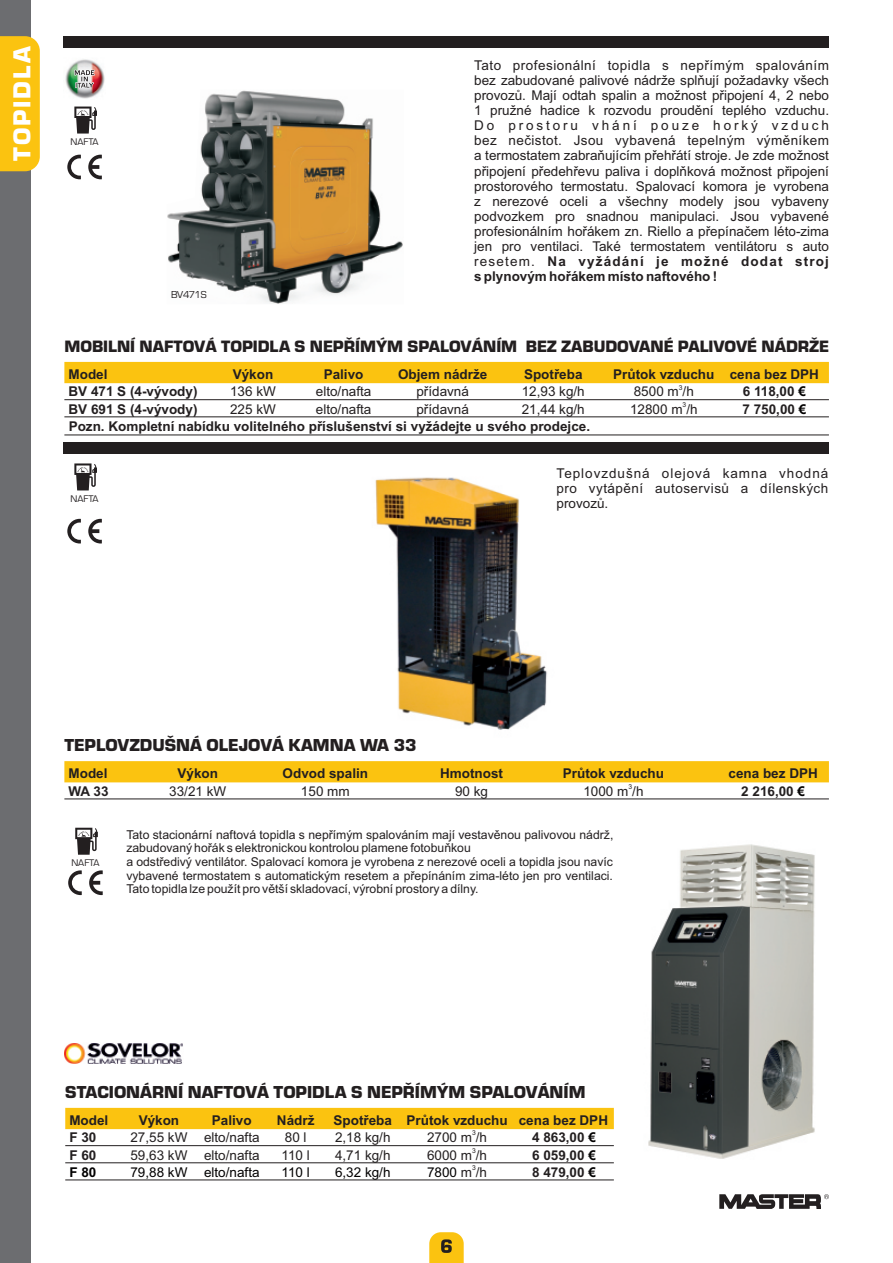
<style>
.page{position:relative;width:893px;height:1263px;background:#fff}
.page>*{position:absolute;margin:0;border:0;box-sizing:border-box;transform-origin:0 0}
.t1{font:900 25.5px "Eurostar";letter-spacing:.075em;color:#fff}
.t2{font:900 18px "Eurostar";color:#231f20}
.t3{font:900 17.1px "Eurostar";color:#231f20}
.t4{font:13.5px/15.1px "Arial";color:#231f20;text-align:justify}
.t5{font:700 13.5px "Arial";color:#231f20}
.t6{font:13.5px/15.1px "Arial";letter-spacing:.035em;color:#231f20}
.t7{font:13.5px "Arial";color:#020000}
.t8{font:13.5px "Arial";letter-spacing:.07em;color:#231f20}
.t9{font:700 13.5px "Arial";color:#020000}
.t10{font:12.15px/13.6px "Arial";color:#231f20}
.t11{font:10.5px "Eurostar";letter-spacing:-.025em;color:#231f20}
.t12{font:9.9px "Eurostar";letter-spacing:-.005em;color:#231f20}
.t13{font:6.75px "Arial";color:#231f20}
.s1{font-weight:700}
.s2{color:#020000}
.s3{color:#231f20}
</style>
<div class="page">
<img style="left:167px;top:90px;width:236px;height:214px">
<img style="left:375px;top:477px;width:172px;height:253px">
<div style="left:64px;top:362px;width:765px;height:21px;background:#fbc310"></div>
<div style="left:64px;top:442px;width:765px;height:11px;background:#231f20"></div>
<hr style="left:64px;top:399px;width:765px;height:1px;background:#231f20">
<hr style="left:64px;top:417px;width:765px;height:1px;background:#231f20">
<svg style="left:67px;top:155px;width:14px;height:24px"></svg>
<svg style="left:88px;top:155px;width:14px;height:24px"></svg>
<img style="left:65px;top:59px;width:40px;height:40px">
<svg style="left:74px;top:68px;width:21px;height:21px"></svg>
<svg style="left:74px;top:107px;width:23px;height:27px"></svg>
<svg style="left:67px;top:519px;width:14px;height:24px"></svg>
<svg style="left:88px;top:519px;width:14px;height:24px"></svg>
<svg style="left:74px;top:463px;width:23px;height:27px"></svg>
<div style="left:64px;top:761px;width:765px;height:21px;background:#fbc310"></div>
<hr style="left:64px;top:799px;width:765px;height:1px;background:#231f20">
<div style="left:64px;top:36px;width:765px;height:12px;background:#231f20"></div>
<svg style="left:429px;top:1232px;width:35px;height:31px"></svg>
<svg style="left:719px;top:1194px;width:110px;height:15px"></svg>
<div style="left:0;top:0;width:31px;height:1263px;background:#6c6d70"></div>
<div style="left:0;top:36px;width:40px;height:135px;background:#fbc310"></div>
<hr style="left:64px;top:435px;width:765px;height:1px;background:#231f20">
<svg style="left:68px;top:870px;width:14px;height:25px"></svg>
<svg style="left:89px;top:870px;width:14px;height:25px"></svg>
<svg style="left:75px;top:828px;width:23px;height:27px"></svg>
<div style="left:65px;top:1108px;width:549px;height:21px;background:#fbc310"></div>
<hr style="left:65px;top:1145px;width:549px;height:1px;background:#231f20">
<hr style="left:65px;top:1162px;width:549px;height:1px;background:#231f20">
<img style="left:648px;top:844px;width:167px;height:315px">
<img style="left:64px;top:1043px;width:119px;height:20px">
<hr style="left:65px;top:1180px;width:549px;height:1px;background:#231f20">
<h1 class="t1" style="left:11px;top:161px;width:117px;rotate:-90deg">TOPIDLA</h1>
<p class="t12" style="left:71px;top:137px;width:30px">NAFTA</p>
<p class="t11" style="left:171px;top:290px;width:37px">BV471S</p>
<p class="t4" style="left:474px;top:59px;width:356px">Tato profesionální topidla s nepřímým spalováním bez zabudované palivové nádrže splňují požadavky všech provozů. Mají odtah spalin a možnost připojení 4, 2 nebo 1 pružné hadice k rozvodu proudění teplého vzduchu.<br>Do prostoru vhání pouze horký vzduch bez nečistot. Jsou vybavená tepelným výměníkem a termostatem zabraňujícím přehřátí stroje. Je zde možnost připojení předehřevu paliva i doplňková možnost připojení prostorového termostatu. Spalovací komora je vyrobena z nerezové oceli a všechny modely jsou vybaveny podvozkem pro snadnou manipulaci. Jsou vybavené profesionálním hořákem zn. Riello a přepínačem léto-zima jen pro ventilaci. Také termostatem ventilátoru s auto resetem. <span class="s1">Na vyžádání je možné dodat stroj s plynovým hořákem místo naftového !</span></p>
<p class="t3" style="left:64px;top:338px;width:766px">MOBILNÍ NAFTOVÁ TOPIDLA S NEPŘÍMÝM SPALOVÁNÍM BEZ ZABUDOVANÉ PALIVOVÉ NÁDRŽE</p>
<p class="t5" style="left:69px;top:369px;width:41px">Model</p>
<p class="t5" style="left:233px;top:369px;width:42px">Výkon</p>
<p class="t5" style="left:324px;top:369px;width:41px">Palivo</p>
<p class="t5" style="left:398px;top:369px;width:91px">Objem nádrže</p>
<p class="t5" style="left:524px;top:369px;width:60px">Spotřeba</p>
<p class="t5" style="left:613px;top:369px;width:207px">Průtok vzduchu cena bez DPH</p>
<p class="t13" style="left:679px;top:385px;width:5px">3</p>
<p class="t5" style="left:69px;top:386px;width:131px">BV 471 S (4-vývody)</p>
<p class="t4" style="left:230px;top:385px;width:47px">136 kW</p>
<p class="t4" style="left:316px;top:385px;width:57px">elto/nafta</p>
<p class="t4" style="left:416px;top:385px;width:54px">přídavná</p>
<p class="t4" style="left:522px;top:385px;width:65px">12,93 kg/h</p>
<p class="t4" style="left:634px;top:385px;width:62px">8500 m /h</p>
<p class="t5" style="left:743px;top:386px;width:65px">6 118,00 <span class="s2">€</span></p>
<p class="t13" style="left:683px;top:402px;width:5px">3</p>
<p class="t5" style="left:69px;top:404px;width:131px">BV 691 S (4-vývody)</p>
<p class="t4" style="left:230px;top:403px;width:47px">225 kW</p>
<p class="t4" style="left:316px;top:403px;width:57px">elto/nafta</p>
<p class="t4" style="left:416px;top:403px;width:54px">přídavná</p>
<p class="t4" style="left:522px;top:403px;width:65px">21,44 kg/h</p>
<p class="t4" style="left:630px;top:403px;width:69px">12800 m /h</p>
<p class="t5" style="left:742px;top:404px;width:65px">7 750,00 <span class="s2">€</span></p>
<p class="t5" style="left:69px;top:421px;width:523px">Pozn. Kompletní nabídku volitelného příslušenství si vyžádejte u svého prodejce.</p>
<p class="t12" style="left:71px;top:494px;width:30px">NAFTA</p>
<p class="t8" style="left:557px;top:468px;width:273px">Teplovzdušná olejová kamna vhodná</p>
<p class="t6" style="left:557px;top:481px;width:273px">pro vytápění autoservisů a dílenských provozů.</p>
<h2 class="t2" style="left:64px;top:737px;width:354px">TEPLOVZDUŠNÁ OLEJOVÁ KAMNA WA 33</h2>
<p class="t5" style="left:69px;top:768px;width:41px">Model</p>
<p class="t5" style="left:178px;top:768px;width:42px">Výkon</p>
<p class="t5" style="left:283px;top:768px;width:87px">Odvod spalin</p>
<p class="t5" style="left:440px;top:768px;width:64px">Hmotnost</p>
<p class="t5" style="left:563px;top:768px;width:103px">Průtok vzduchu</p>
<p class="t5" style="left:728px;top:768px;width:91px">cena bez DPH</p>
<p class="t13" style="left:628px;top:784px;width:5px">3</p>
<p class="t5" style="left:69px;top:786px;width:42px">WA 33</p>
<p class="t4" style="left:169px;top:785px;width:59px">33/21 kW</p>
<p class="t4" style="left:301px;top:785px;width:50px">150 mm</p>
<p class="t4" style="left:455px;top:785px;width:35px">90 kg</p>
<p class="t4" style="left:583px;top:785px;width:62px">1000 m /h</p>
<p class="t5" style="left:741px;top:786px;width:65px">2 216,00 <span class="s2">€</span></p>
<p class="t12" style="left:71px;top:858px;width:30px">NAFTA</p>
<p class="t10" style="left:126px;top:829px;width:489px">Tato stacionární naftová topidla s nepřímým spalováním mají vestavěnou palivovou nádrž, zabudovaný hořák s elektronickou kontrolou plamene fotobuňkou<br>a odstředivý ventilátor. Spalovací komora je vyrobena z nerezové oceli a topidla jsou navíc vybavené termostatem s automatickým resetem a přepínáním zima-léto jen pro ventilaci.<br>Tato topidla lze použít pro větší skladovací, výrobní prostory a dílny.</p>
<h2 class="t2" style="left:65px;top:1084px;width:522px">STACIONÁRNÍ NAFTOVÁ TOPIDLA S NEPŘÍMÝM SPALOVÁNÍM</h2>
<p class="t5" style="left:69px;top:1115px;width:41px">Model</p>
<p class="t5" style="left:139px;top:1115px;width:42px">Výkon</p>
<p class="t5" style="left:212px;top:1115px;width:41px">Palivo</p>
<p class="t5" style="left:277px;top:1115px;width:39px">Nádrž</p>
<p class="t5" style="left:334px;top:1115px;width:276px">Spotřeba Průtok vzduchu cena bez DPH</p>
<p class="t13" style="left:472px;top:1130px;width:5px">3</p>
<p class="t5" style="left:69px;top:1132px;width:29px">F 30</p>
<p class="t4" style="left:130px;top:1131px;width:131px">27,55 kW elto/nafta</p>
<p class="t4" style="left:285px;top:1131px;width:23px">80 l</p>
<p class="t4" style="left:335px;top:1131px;width:57px">2,18 kg/h</p>
<p class="t4" style="left:427px;top:1131px;width:62px">2700 m /h</p>
<p class="t5" style="left:532px;top:1132px;width:65px">4 863,00 <span class="s2">€</span></p>
<p class="t13" style="left:472px;top:1148px;width:5px">3</p>
<p class="t5" style="left:69px;top:1150px;width:29px">F 60</p>
<p class="t4" style="left:130px;top:1148px;width:131px">59,63 kW elto/nafta</p>
<p class="t4" style="left:282px;top:1148px;width:30px">110 l</p>
<p class="t4" style="left:335px;top:1148px;width:57px">4,71 kg/h</p>
<p class="t4" style="left:427px;top:1148px;width:62px">6000 m /h</p>
<p class="t5" style="left:532px;top:1150px;width:65px">6 059,00 <span class="s2">€</span></p>
<p class="t9" style="left:69px;top:1167px;width:29px">F 80</p>
<p class="t7" style="left:130px;top:1167px;width:131px">79,88 kW elto/nafta</p>
<p class="t7" style="left:282px;top:1167px;width:30px">110 l</p>
<p class="t7" style="left:335px;top:1167px;width:57px">6,32 kg/h</p>
<p class="t7" style="left:427px;top:1167px;width:62px">7800 <span class="s3">m /h</span></p>
<p class="t5" style="left:532px;top:1167px;width:65px">8 479,00 <span class="s2">€</span></p>
<p class="t13" style="left:472px;top:1165px;width:5px">3</p>
</div>
